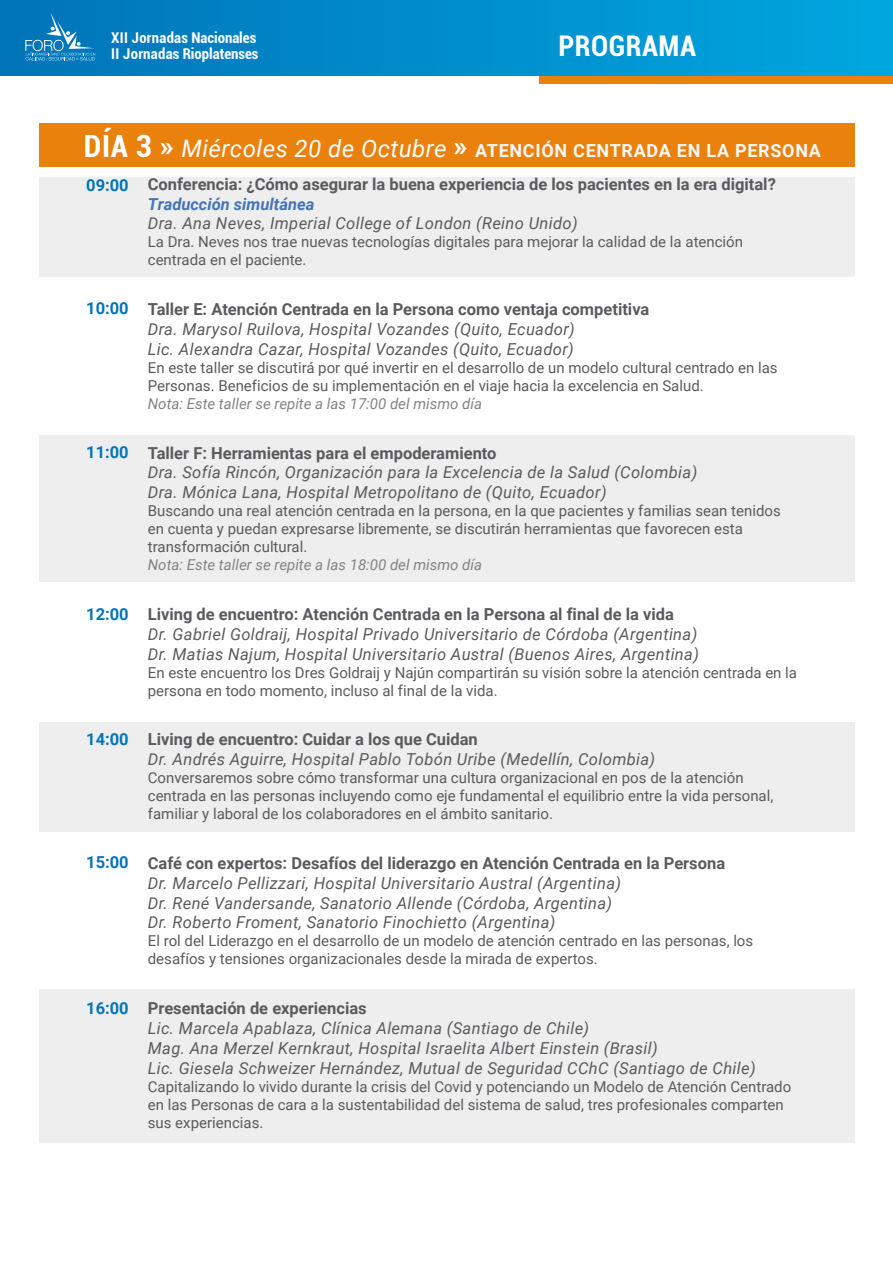
<style>
.page{position:relative;width:893px;height:1263px;background:#fff}
.page>*{position:absolute;margin:0;border:0;box-sizing:border-box;transform-origin:0 0}
.t1{font:700 condensed 28.5px "Roboto";letter-spacing:.02em;color:#fff}
.t2{font:700 18px "Roboto";letter-spacing:.04em;color:#f8f8f8}
.t3{font:italic 16.5px/19.8px "Roboto";letter-spacing:.02em;color:#5b5b5f}
.t4{font:700 16.5px "Roboto";color:#5b5b5f}
.t5{font:700 16.5px "Roboto";color:#0074b9}
.t6{font:italic 700 16.5px "Roboto";color:#4374b6}
.t7{font:15px/18px "Roboto";color:#5b5b5f}
.t8{font:italic 15px "Roboto";color:#848286}
.t9{font:700 condensed 14.85px/16.8px "Roboto";color:#fff}
.s1{font-stretch:condensed;font-size:30.6px;color:#fff}
.s2{font-weight:400;font-style:italic;font-size:24px;color:#fff}
</style>
<div class="page">
<div style="left:39px;top:123px;width:815px;height:44px;background:#ea810c"></div>
<div style="left:39px;top:177px;width:815px;height:99px;background:#eee"></div>
<div style="left:39px;top:989px;width:815px;height:153px;background:#eee"></div>
<div style="left:39px;top:722px;width:815px;height:110px;background:#eee"></div>
<div style="left:39px;top:435px;width:815px;height:146px;background:#eee"></div>
<div style="left:0;top:0;width:893px;height:76px;background:linear-gradient(to right,#0073b9,#00a7e0)"></div>
<div style="left:539px;top:76px;width:354px;height:8px;background:#ea810c"></div>
<svg style="left:25px;top:12px;width:70px;height:49px;background:#2289c4"></svg>
<p class="t9" style="left:111px;top:28px;width:149px">XII Jornadas Nacionales<br>II Jornadas Rioplatenses</p>
<h1 class="t1" style="left:558px;top:26px;width:139px">PROGRAMA</h1>
<p class="t2" style="left:84px;top:138px;width:739px"><span class="s1">DÍA 3 »</span> <span class="s2">Miércoles 20 de Octubre</span> <span class="s1">»</span> ATENCIÓN CENTRADA EN LA PERSONA</p>
<p class="t4" style="left:148px;top:172px;width:629px">Conferencia: ¿Cómo asegurar la buena experiencia de los pacientes en la era digital?</p>
<p class="t6" style="left:148px;top:192px;width:168px">Traducción simultánea</p>
<p class="t3" style="left:148px;top:213px;width:431px">Dra. Ana Neves, Imperial College of London (Reino Unido)</p>
<p class="t7" style="left:148px;top:232px;width:597px">La Dra. Neves nos trae nuevas tecnologías digitales para mejorar la calidad de la atención centrada en el paciente.</p>
<p class="t4" style="left:148px;top:298px;width:503px">Taller E: Atención Centrada en la Persona como ventaja competitiva</p>
<p class="t3" style="left:148px;top:318px;width:428px">Dra. Marysol Ruilova, Hospital Vozandes (Quito, Ecuador)<br>Lic. Alexandra Cazar, Hospital Vozandes (Quito, Ecuador)</p>
<p class="t7" style="left:148px;top:358px;width:631px">En este taller se discutirá por qué invertir en el desarrollo de un modelo cultural centrado en las<br>Personas. Beneficios de su implementación en el viaje hacia la excelencia en Salud.</p>
<p class="t8" style="left:148px;top:393px;width:336px">Nota: Este taller se repite a las 17:00 del mismo día</p>
<p class="t4" style="left:148px;top:441px;width:350px">Taller F: Herramientas para el empoderamiento</p>
<p class="t3" style="left:148px;top:462px;width:551px">Dra. Sofía Rincón, Organización para la Excelencia de la Salud (Colombia)<br>Dra. Mónica Lana, Hospital Metropolitano de (Quito, Ecuador)</p>
<p class="t7" style="left:148px;top:501px;width:634px">Buscando una real atención centrada en la persona, en la que pacientes y familias sean tenidos en cuenta y puedan expresarse libremente, se discutirán herramientas que favorecen esta transformación cultural.</p>
<p class="t8" style="left:148px;top:554px;width:336px">Nota: Este taller se repite a las 18:00 del mismo día</p>
<p class="t4" style="left:148px;top:602px;width:528px">Living de encuentro: Atención Centrada en la Persona al final de la vida</p>
<p class="t3" style="left:148px;top:623px;width:553px">Dr. Gabriel Goldraij, Hospital Privado Universitario de Córdoba (Argentina)<br>Dr. Matias Najum, Hospital Universitario Austral (Buenos Aires, Argentina)</p>
<p class="t7" style="left:148px;top:663px;width:651px">En este encuentro los Dres Goldraij y Najún compartirán su visión sobre la atención centrada en la persona en todo momento, incluso al final de la vida.</p>
<p class="t4" style="left:148px;top:728px;width:331px">Living de encuentro: Cuidar a los que Cuidan</p>
<p class="t3" style="left:148px;top:749px;width:509px">Dr. Andrés Aguirre, Hospital Pablo Tobón Uribe (Medellín, Colombia)</p>
<p class="t7" style="left:148px;top:768px;width:627px">Conversaremos sobre cómo transformar una cultura organizacional en pos de la atención centrada en las personas incluyendo como eje fundamental el equilibrio entre la vida personal, familiar y laboral de los colaboradores en el ámbito sanitario.</p>
<p class="t4" style="left:148px;top:851px;width:579px">Café con expertos: Desafíos del liderazgo en Atención Centrada en la Persona</p>
<p class="t3" style="left:148px;top:872px;width:475px">Dr. Marcelo Pellizzari, Hospital Universitario Austral (Argentina)<br>Dr. René Vandersande, Sanatorio Allende (Córdoba, Argentina)<br>Dr. Roberto Froment, Sanatorio Finochietto (Argentina)</p>
<p class="t7" style="left:148px;top:931px;width:607px">El rol del Liderazgo en el desarrollo de un modelo de atención centrado en las personas, los desafíos y tensiones organizacionales desde la mirada de expertos.</p>
<p class="t4" style="left:148px;top:997px;width:220px">Presentación de experiencias</p>
<p class="t3" style="left:148px;top:1017px;width:609px">Lic. Marcela Apablaza, Clínica Alemana (Santiago de Chile)<br>Mag. Ana Merzel Kernkraut, Hospital Israelita Albert Einstein (Brasil)<br>Lic. Giesela Schweizer Hernández, Mutual de Seguridad CChC (Santiago de Chile)</p>
<p class="t7" style="left:148px;top:1077px;width:645px">Capitalizando lo vivido durante la crisis del Covid y potenciando un Modelo de Atención Centrado en las Personas de cara a la sustentabilidad del sistema de salud, tres profesionales comparten sus experiencias.</p>
<p class="t5" style="left:86px;top:173px;width:44px">09:00</p>
<p class="t5" style="left:86px;top:297px;width:44px">10:00</p>
<p class="t5" style="left:86px;top:440px;width:44px">11:00</p>
<p class="t5" style="left:86px;top:603px;width:44px">12:00</p>
<p class="t5" style="left:86px;top:727px;width:44px">14:00</p>
<p class="t5" style="left:86px;top:850px;width:44px">15:00</p>
<p class="t5" style="left:86px;top:996px;width:44px">16:00</p>
</div>
